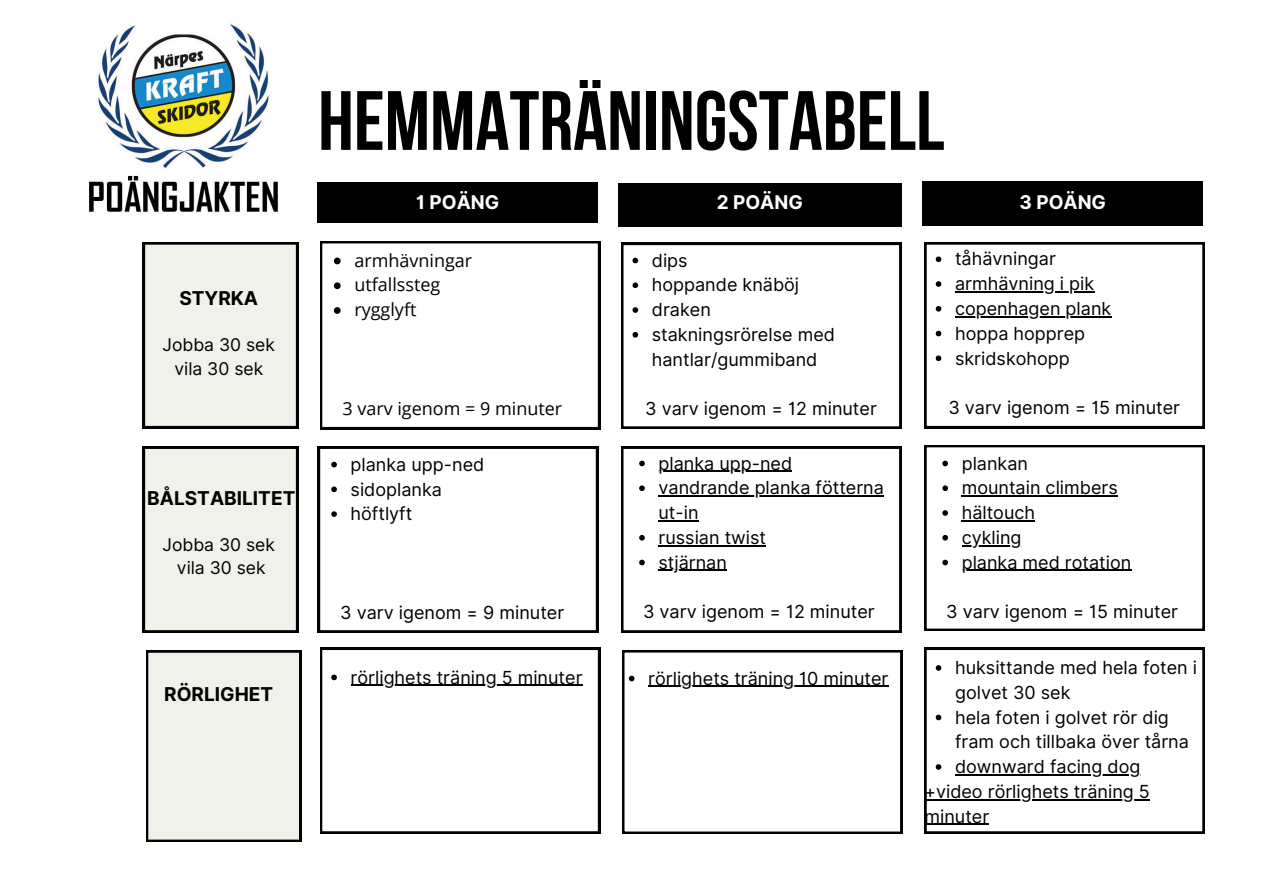
<style>
.page{position:relative;width:1263px;height:894px;background:#fff}
.page>*{position:absolute;margin:0;border:0;box-sizing:border-box;transform-origin:0 0}
.t1{font:700 83.85px "Bebas Neue";color:#000}
.t2{font:700 19.05px "Inter";color:#000}
.t3{font:700 18.9px "Inter";color:#fff}
.t4{font:18px/24.8px "Inter";color:#000}
.t5{font:18px "Open Sans";color:#000}
.t6{font:17.55px/23.5px "Inter";color:#000;text-align:center}
</style>
<div class="page">
<div style="left:143px;top:242px;width:155px;height:186px;background:#f1f1eb"></div>
<div style="left:318px;top:182px;width:279px;height:41px;background:#000"></div>
<div style="left:619px;top:183px;width:282px;height:43px;background:#000"></div>
<div style="left:922px;top:182px;width:280px;height:43px;background:#000"></div>
<div style="left:146px;top:650px;width:155px;height:191px;background:#f1f1eb"></div>
<svg style="left:320px;top:241px;width:280px;height:188px"></svg>
<svg style="left:342px;top:332px;width:7px;height:7px"></svg>
<div style="left:143px;top:446px;width:155px;height:186px;background:#f1f1eb"></div>
<svg style="left:621px;top:243px;width:280px;height:185px"></svg>
<svg style="left:318px;top:446px;width:280px;height:186px"></svg>
<svg style="left:621px;top:446px;width:280px;height:186px"></svg>
<svg style="left:924px;top:242px;width:280px;height:186px"></svg>
<svg style="left:924px;top:445px;width:280px;height:185px"></svg>
<svg style="left:320px;top:647px;width:280px;height:186px"></svg>
<svg style="left:924px;top:647px;width:280px;height:186px"></svg>
<svg style="left:622px;top:650px;width:280px;height:183px"></svg>
<img style="left:89px;top:24px;width:190px;height:189px">
<svg style="left:334px;top:257px;width:7px;height:7px"></svg>
<svg style="left:334px;top:282px;width:7px;height:7px"></svg>
<svg style="left:334px;top:307px;width:7px;height:7px"></svg>
<svg style="left:632px;top:257px;width:6px;height:6px"></svg>
<svg style="left:632px;top:282px;width:6px;height:6px"></svg>
<svg style="left:632px;top:307px;width:6px;height:6px"></svg>
<svg style="left:632px;top:332px;width:6px;height:5px"></svg>
<svg style="left:936px;top:256px;width:5px;height:6px"></svg>
<svg style="left:936px;top:281px;width:5px;height:6px"></svg>
<hr style="left:955px;top:291px;width:139px;height:1px;background:#000">
<svg style="left:936px;top:306px;width:5px;height:5px"></svg>
<hr style="left:955px;top:316px;width:156px;height:1px;background:#000">
<svg style="left:936px;top:330px;width:5px;height:6px"></svg>
<svg style="left:936px;top:355px;width:5px;height:6px"></svg>
<svg style="left:639px;top:460px;width:6px;height:6px"></svg>
<hr style="left:658px;top:470px;width:134px;height:2px;background:#000">
<svg style="left:639px;top:485px;width:6px;height:6px"></svg>
<hr style="left:658px;top:495px;width:226px;height:1px;background:#000">
<hr style="left:658px;top:520px;width:41px;height:1px;background:#000">
<svg style="left:639px;top:534px;width:6px;height:6px"></svg>
<hr style="left:658px;top:545px;width:108px;height:1px;background:#000">
<svg style="left:639px;top:559px;width:6px;height:6px"></svg>
<hr style="left:658px;top:569px;width:69px;height:1px;background:#000">
<svg style="left:331px;top:461px;width:6px;height:6px"></svg>
<svg style="left:331px;top:486px;width:6px;height:6px"></svg>
<svg style="left:331px;top:511px;width:6px;height:6px"></svg>
<svg style="left:942px;top:460px;width:6px;height:6px"></svg>
<svg style="left:942px;top:485px;width:6px;height:6px"></svg>
<hr style="left:962px;top:495px;width:156px;height:1px;background:#000">
<svg style="left:942px;top:510px;width:6px;height:5px"></svg>
<hr style="left:962px;top:520px;width:73px;height:1px;background:#000">
<svg style="left:942px;top:534px;width:6px;height:6px"></svg>
<hr style="left:962px;top:545px;width:60px;height:1px;background:#000">
<svg style="left:942px;top:559px;width:6px;height:6px"></svg>
<hr style="left:962px;top:569px;width:169px;height:1px;background:#000">
<svg style="left:331px;top:674px;width:6px;height:6px"></svg>
<hr style="left:351px;top:684px;width:232px;height:1px;background:#000">
<svg style="left:936px;top:665px;width:5px;height:5px"></svg>
<svg style="left:936px;top:714px;width:5px;height:6px"></svg>
<svg style="left:936px;top:764px;width:5px;height:5px"></svg>
<hr style="left:955px;top:774px;width:185px;height:1px;background:#000">
<hr style="left:924px;top:798px;width:226px;height:2px;background:#000">
<hr style="left:924px;top:823px;width:65px;height:1px;background:#000">
<p class="t2" style="left:179px;top:286px;width:80px">STYRKA</p>
<p class="t6" style="left:163px;top:333px;width:114px">Jobba 30 sek vila 30 sek</p>
<p class="t2" style="left:147px;top:486px;width:150px">BÅLSTABILITET</p>
<p class="t6" style="left:163px;top:532px;width:114px">Jobba 30 sek</p>
<p class="t6" style="left:177px;top:556px;width:90px">vila 30 sek</p>
<p class="t2" style="left:164px;top:682px;width:111px">RÖRLIGHET</p>
<p class="t1" style="left:318px;top:87px;width:628px">HEMMATRÄNINGSTABELL</p>
<p class="t3" style="left:416px;top:191px;width:85px">1 POÄNG</p>
<p class="t3" style="left:717px;top:191px;width:87px">2 POÄNG</p>
<p class="t3" style="left:1019px;top:191px;width:88px">3 POÄNG</p>
<p class="t5" style="left:354px;top:247px;width:119px">armhävningar</p>
<p class="t5" style="left:354px;top:272px;width:87px">utfallssteg</p>
<p class="t5" style="left:354px;top:297px;width:64px">rygglyft</p>
<p class="t5" style="left:342px;top:396px;width:221px">3 varv igenom = 9 minuter</p>
<p class="t4" style="left:351px;top:451px;width:135px">planka upp-ned</p>
<p class="t4" style="left:351px;top:476px;width:93px">sidoplanka</p>
<p class="t4" style="left:351px;top:501px;width:63px">höftlyft</p>
<p class="t4" style="left:340px;top:600px;width:226px">3 varv igenom = 9 minuter</p>
<p class="t4" style="left:652px;top:248px;width:37px">dips</p>
<p class="t4" style="left:652px;top:272px;width:149px">hoppande knäböj</p>
<p class="t4" style="left:652px;top:297px;width:61px">draken</p>
<p class="t4" style="left:652px;top:322px;width:185px">stakningsrörelse med hantlar/gummiband</p>
<p class="t4" style="left:645px;top:396px;width:233px">3 varv igenom = 12 minuter</p>
<p class="t4" style="left:658px;top:450px;width:135px">planka upp-ned</p>
<p class="t4" style="left:658px;top:475px;width:227px">vandrande planka fötterna ut-in</p>
<p class="t4" style="left:658px;top:525px;width:109px">russian twist</p>
<p class="t4" style="left:658px;top:549px;width:70px">stjärnan</p>
<p class="t4" style="left:643px;top:599px;width:233px">3 varv igenom = 12 minuter</p>
<p class="t4" style="left:955px;top:246px;width:102px">tåhävningar</p>
<p class="t4" style="left:955px;top:271px;width:141px">armhävning i pik</p>
<p class="t4" style="left:955px;top:296px;width:158px">copenhagen plank</p>
<p class="t4" style="left:955px;top:321px;width:132px">hoppa hopprep</p>
<p class="t4" style="left:955px;top:345px;width:116px">skridskohopp</p>
<p class="t4" style="left:948px;top:395px;width:233px">3 varv igenom = 15 minuter</p>
<p class="t4" style="left:962px;top:450px;width:68px">plankan</p>
<p class="t4" style="left:962px;top:475px;width:158px">mountain climbers</p>
<p class="t4" style="left:962px;top:500px;width:75px">hältouch</p>
<p class="t4" style="left:962px;top:525px;width:61px">cykling</p>
<p class="t4" style="left:962px;top:549px;width:171px">planka med rotation</p>
<p class="t4" style="left:946px;top:599px;width:233px">3 varv igenom = 15 minuter</p>
<p class="t4" style="left:351px;top:664px;width:233px">rörlighets träning 5 minuter</p>
<p class="t4" style="left:955px;top:655px;width:244px">huksittande med hela foten i golvet 30 sek</p>
<p class="t4" style="left:955px;top:704px;width:235px">hela foten i golvet rör dig fram och tillbaka över tårna</p>
<p class="t4" style="left:955px;top:754px;width:187px">downward facing dog</p>
<p class="t4" style="left:924px;top:778px;width:227px">+video rörlighets träning 5 minuter</p>
<p class="t4" style="left:648px;top:665px;width:242px">rörlighets träning 10 minuter</p>
</div>
